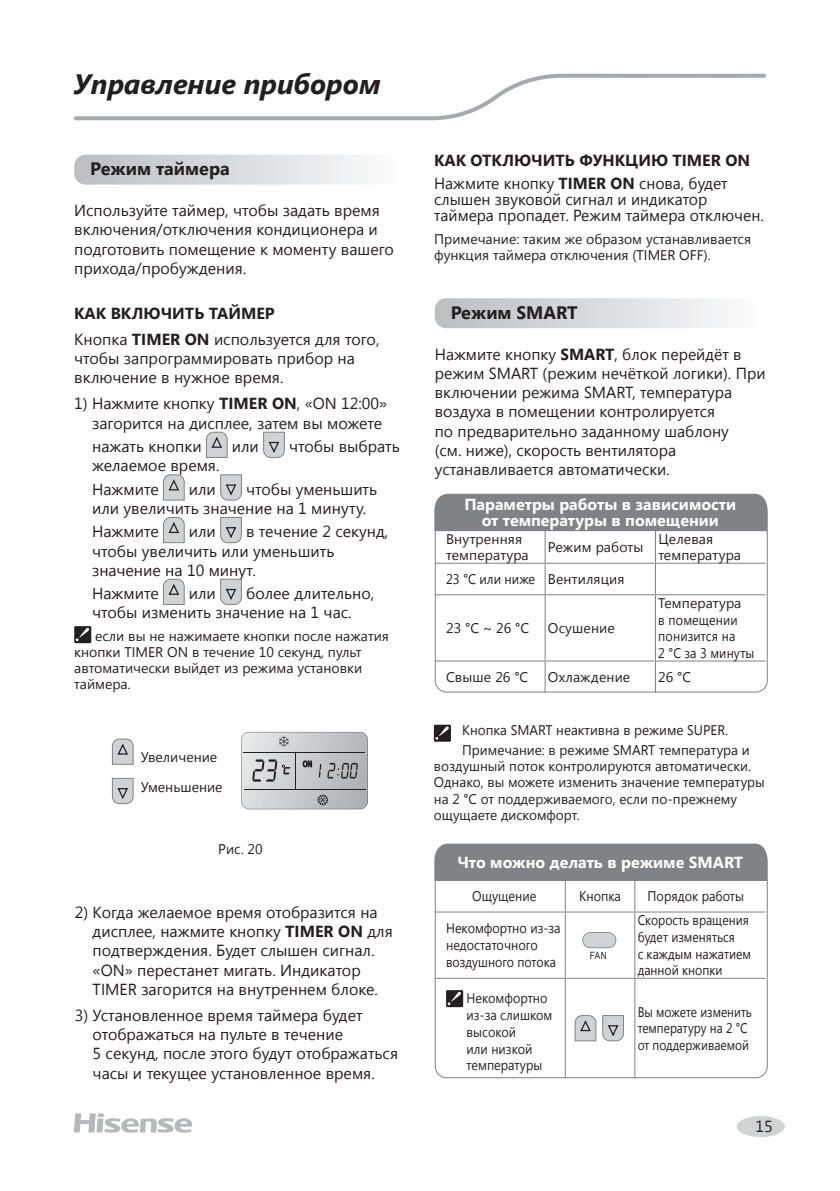
<style>
.page{position:relative;width:840px;height:1191px;background:#fff}
.page>*{position:absolute;margin:0;border:0;box-sizing:border-box;transform-origin:0 0}
.t1{font:italic 700 28px "Segoe UI";color:#231f20}
.t2{font:700 18px "Segoe UI";color:#231f20}
.t3{font:16px/19.2px "Segoe UI";color:#231f20}
.t4{font:700 16px/16px "Segoe UI";color:#fff;text-align:center}
.t5{font:700 16px/22.8px "Segoe UI";color:#231f20}
.t6{font:14px/16.8px "Segoe UI";color:#231f20}
.t7{font:14px/16.8px "Segoe UI";color:#231f20;scale:.9 1}
.t8{font:14px/20.6px "Segoe UI";color:#231f20;scale:.96 1}
.t9{font:14px/16.8px "Segoe UI";color:#231f20;scale:.87 1}
.t10{font:14px/16.8px "Segoe UI";color:#231f20;scale:.85 1}
.t11{font:14px "Segoe UI";color:#231f20;scale:.91 1}
.t12{font:10px "Arial Narrow";color:#231f20}
.t13{font:8.2px "Arial";color:#231f20;scale:.72 1}
.s1{font-weight:700}
.s2{font-weight:400}
</style>
<div class="page">
<div style="left:736px;top:1116px;width:48px;height:21px;background:#d1d2d4;border-radius:50%"></div>
<svg style="left:74px;top:1113px;width:118px;height:19px"></svg>
<svg style="left:74px;top:73px;width:692px;height:48px"></svg>
<svg style="left:434px;top:530px;width:333px;height:163px"></svg>
<svg style="left:206px;top:431px;width:22px;height:27px"></svg>
<svg style="left:263px;top:431px;width:22px;height:27px"></svg>
<svg style="left:163px;top:474px;width:22px;height:27px"></svg>
<svg style="left:220px;top:474px;width:22px;height:27px"></svg>
<svg style="left:163px;top:517px;width:22px;height:26px"></svg>
<svg style="left:220px;top:517px;width:22px;height:26px"></svg>
<svg style="left:163px;top:578px;width:22px;height:27px"></svg>
<svg style="left:220px;top:578px;width:22px;height:27px"></svg>
<svg style="left:74px;top:626px;width:17px;height:17px"></svg>
<svg style="left:241px;top:732px;width:127px;height:77px;background:#bcbdbf"></svg>
<svg style="left:434px;top:298px;width:286px;height:30px;background:#d8d9db"></svg>
<svg style="left:74px;top:155px;width:285px;height:30px;background:#d8d9db"></svg>
<svg style="left:433px;top:724px;width:17px;height:17px"></svg>
<svg style="left:112px;top:738px;width:22px;height:27px"></svg>
<svg style="left:112px;top:777px;width:22px;height:27px"></svg>
<div style="left:434px;top:494px;width:333px;height:36px;background:#808285"></div>
<hr style="left:434px;top:530px;width:111px;height:1px;background:#808285">
<hr style="left:545px;top:530px;width:110px;height:1px;background:#808285">
<hr style="left:544px;top:531px;width:1px;height:32px;background:#808285">
<hr style="left:655px;top:530px;width:110px;height:1px;background:#808285">
<hr style="left:654px;top:531px;width:1px;height:32px;background:#808285">
<hr style="left:434px;top:563px;width:111px;height:1px;background:#808285">
<hr style="left:545px;top:563px;width:110px;height:1px;background:#808285">
<hr style="left:544px;top:564px;width:1px;height:30px;background:#808285">
<hr style="left:655px;top:563px;width:110px;height:1px;background:#808285">
<hr style="left:654px;top:564px;width:1px;height:30px;background:#808285">
<hr style="left:434px;top:594px;width:111px;height:1px;background:#808285">
<hr style="left:545px;top:594px;width:110px;height:1px;background:#808285">
<hr style="left:544px;top:595px;width:1px;height:65px;background:#808285">
<hr style="left:655px;top:594px;width:110px;height:1px;background:#808285">
<hr style="left:654px;top:595px;width:1px;height:65px;background:#808285">
<hr style="left:434px;top:660px;width:111px;height:1px;background:#808285">
<hr style="left:545px;top:660px;width:110px;height:1px;background:#808285">
<hr style="left:544px;top:661px;width:1px;height:31px;background:#808285">
<hr style="left:655px;top:660px;width:110px;height:1px;background:#808285">
<hr style="left:654px;top:661px;width:1px;height:31px;background:#808285">
<div style="left:434px;top:843px;width:333px;height:36px;background:#808285"></div>
<svg style="left:434px;top:879px;width:333px;height:199px"></svg>
<hr style="left:564px;top:880px;width:1px;height:31px;background:#808285">
<hr style="left:634px;top:880px;width:1px;height:31px;background:#808285">
<hr style="left:434px;top:911px;width:131px;height:1px;background:#808285">
<hr style="left:565px;top:911px;width:69px;height:1px;background:#808285">
<hr style="left:564px;top:912px;width:1px;height:65px;background:#808285">
<hr style="left:634px;top:911px;width:131px;height:1px;background:#808285">
<hr style="left:634px;top:912px;width:1px;height:65px;background:#808285">
<hr style="left:434px;top:977px;width:131px;height:1px;background:#808285">
<hr style="left:565px;top:977px;width:69px;height:1px;background:#808285">
<hr style="left:564px;top:978px;width:1px;height:100px;background:#808285">
<hr style="left:634px;top:977px;width:131px;height:1px;background:#808285">
<hr style="left:634px;top:978px;width:1px;height:100px;background:#808285">
<svg style="left:446px;top:990px;width:17px;height:17px"></svg>
<svg style="left:582px;top:932px;width:34px;height:16px"></svg>
<svg style="left:582px;top:933px;width:33px;height:14px"></svg>
<svg style="left:574px;top:1015px;width:49px;height:26px"></svg>
<svg style="left:464px;top:574px;width:3px;height:4px"></svg>
<svg style="left:465px;top:623px;width:4px;height:4px"></svg>
<svg style="left:515px;top:623px;width:4px;height:4px"></svg>
<svg style="left:669px;top:648px;width:3px;height:4px"></svg>
<svg style="left:515px;top:672px;width:3px;height:4px"></svg>
<svg style="left:677px;top:672px;width:4px;height:4px"></svg>
<svg style="left:736px;top:1023px;width:3px;height:4px"></svg>
<h1 class="t1" style="left:74px;top:58px;width:308px">Управление прибором</h1>
<p class="t2" style="left:90px;top:156px;width:141px">Режим таймера</p>
<p class="t3" style="left:74px;top:200px;width:321px">Используйте таймер, чтобы задать время включения/отключения кондиционера и подготовить помещение к моменту вашего прихода/пробуждения.</p>
<p class="t3" style="left:74px;top:300px;width:306px;line-height:26px"><span class="s1">КАК ВКЛЮЧИТЬ ТАЙМЕР<br></span>Кнопка <span class="s1">TIMER ON</span> используется для того,</p>
<p class="t3" style="left:74px;top:348px;width:282px">чтобы запрограммировать прибор на включение в нужное время.</p>
<p class="t3" style="left:92px;top:394px;width:296px;text-indent:-18px">1) Нажмите кнопку <span class="s1">TIMER ON</span>, «ON 12:00» загорится на дисплее, затем вы можете</p>
<p class="t3" style="left:92px;top:436px;width:111px">нажать кнопки</p>
<p class="t3" style="left:232px;top:436px;width:29px">или</p>
<p class="t3" style="left:289px;top:436px;width:112px">чтобы выбрать</p>
<p class="t3" style="left:92px;top:453px;width:129px;line-height:23.4px">желаемое время.<br>Нажмите</p>
<p class="t3" style="left:92px;top:479px;width:286px;text-indent:154px">чтобы уменьшить или увеличить значение на 1 минуту.</p>
<p class="t3" style="left:92px;top:521px;width:68px">Нажмите</p>
<p class="t3" style="left:189px;top:521px;width:29px">или</p>
<p class="t3" style="left:189px;top:479px;width:29px">или</p>
<p class="t3" style="left:92px;top:521px;width:297px;text-indent:154px">в течение 2 секунд, чтобы увеличить или уменьшить значение на 10 минут.</p>
<p class="t3" style="left:92px;top:583px;width:68px">Нажмите</p>
<p class="t3" style="left:189px;top:583px;width:29px">или</p>
<p class="t3" style="left:92px;top:583px;width:283px;text-indent:154px">более длительно, чтобы изменить значение на 1 час.</p>
<p class="t6" style="left:74px;top:628px;width:316px;line-height:16px;text-indent:21px">если вы не нажимаете кнопки после нажатия кнопки TIMER ON в течение 10 секунд, пульт автоматически выйдет из режима установки таймера.</p>
<p class="t6" style="left:141px;top:741px;width:83px;line-height:30px">Увеличение<br>Уменьшение</p>
<p class="t6" style="left:218px;top:840px;width:46px">Рис. 20</p>
<p class="t13" style="left:303px;top:758px;width:14px">ON</p>
<p class="t3" style="left:93px;top:902px;width:301px;text-indent:-18px">2) Когда желаемое время отобразится на дисплее, нажмите кнопку <span class="s1">TIMER ON</span> для подтверждения. Будет слышен сигнал. «ON» перестанет мигать. Индикатор TIMER загорится на внутреннем блоке.</p>
<p class="t3" style="left:93px;top:1005px;width:307px;text-indent:-18px">3) Установленное время таймера будет отображаться на пульте в течение<br>5 секунд, после этого будут отображаться часы и текущее установленное время.</p>
<p class="t5" style="left:434px;top:149px;width:317px">КАК ОТКЛЮЧИТЬ ФУНКЦИЮ TIMER ON<br><span class="s2">Нажмите кнопку</span> TIMER ON <span class="s2">снова, будет</span></p>
<p class="t3" style="left:434px;top:191px;width:331px;line-height:16px">слышен звуковой сигнал и индикатор таймера пропадет. Режим таймера отключен.</p>
<p class="t6" style="left:434px;top:230px;width:318px;line-height:16px">Примечание: таким же образом устанавливается функция таймера отключения (TIMER OFF).</p>
<p class="t2" style="left:450px;top:300px;width:128px">Режим SMART</p>
<p class="t3" style="left:434px;top:344px;width:332px">Нажмите кнопку <span class="s1">SMART</span>, блок перейдёт в режим SMART (режим нечёткой логики). При включении режима SMART, температура воздуха в помещении контролируется<br>по предварительно заданному шаблону<br>(см. ниже), скорость вентилятора устанавливается автоматически.</p>
<p class="t4" style="left:464px;top:496px;width:273px">Параметры работы в зависимости от температуры в помещении</p>
<p class="t6" style="left:446px;top:530px;width:84px">Внутренняя температура</p>
<p class="t6" style="left:547px;top:538px;width:97px">Режим работы</p>
<p class="t6" style="left:658px;top:530px;width:84px">Целевая температура</p>
<p class="t11" style="left:446px;top:569px;width:197px">23 С или ниже Вентиляция</p>
<p class="t6" style="left:446px;top:619px;width:84px">23 С ~ 26 С</p>
<p class="t6" style="left:547px;top:619px;width:68px">Осушение</p>
<p class="t6" style="left:658px;top:594px;width:98px">Температура<br>в помещении понизится на<br>2 С за 3 минуты</p>
<p class="t6" style="left:446px;top:668px;width:84px">Свыше 26 С</p>
<p class="t6" style="left:547px;top:668px;width:84px">Охлаждение</p>
<p class="t6" style="left:658px;top:668px;width:34px">26 С</p>
<p class="t8" style="left:462px;top:719px;width:300px">Кнопка SMART неактивна в режиме SUPER.<br>Примечание: в режиме SMART температура и</p>
<p class="t6" style="left:433px;top:757px;width:332px;line-height:16.2px">воздушный поток контролируются автоматически.<br>Однако, вы можете изменить значение температуры на 2 С от поддерживаемого, если по-прежнему ощущаете дискомфорт.</p>
<p class="t4" style="left:457px;top:853px;width:287px">Что можно делать в режиме SMART</p>
<p class="t7" style="left:472px;top:887px;width:73px">Ощущение</p>
<p class="t7" style="left:578px;top:887px;width:48px">Кнопка</p>
<p class="t7" style="left:647px;top:887px;width:109px">Порядок работы</p>
<p class="t7" style="left:446px;top:919px;width:129px">Некомфортно из-за недостаточного воздушного потока</p>
<p class="t9" style="left:637px;top:911px;width:132px">Скорость вращения будет изменяться<br>с каждым нажатием данной кнопки</p>
<p class="t7" style="left:466px;top:989px;width:97px">Некомфортно из-за слишком высокой<br>или низкой температуры</p>
<p class="t12" style="left:589px;top:948px;width:18px">FAN</p>
<p class="t10" style="left:637px;top:1002px;width:136px">Вы можете изменить температуру на 2 С от поддерживаемой</p>
<p class="t3" style="left:755px;top:1116px;width:19px">15</p>
</div>
